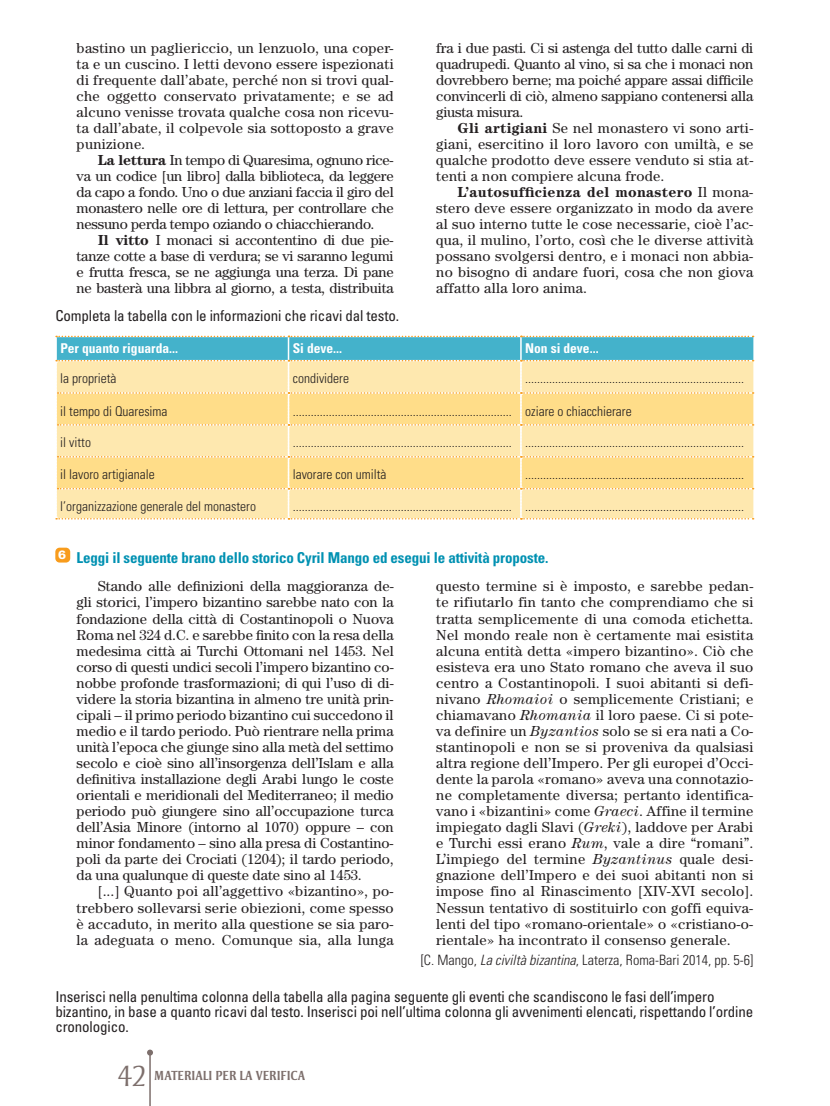
<style>
.page{position:relative;width:830px;height:1106px;background:#fff}
.page>*{position:absolute;margin:0;border:0;box-sizing:border-box;transform-origin:0 0}
.t1{font:300 30px "Strayhorn MT Std";color:#7d6f6c}
.t2{font:condensed 15px/15px "Univers LT Std";letter-spacing:-.01em;color:#231f20}
.t3{font:700 condensed 15px "Univers LT Std";letter-spacing:-.01em;color:#0091b2}
.t4{font:14.55px/16px "Century Std";letter-spacing:.02em;color:#231f20;text-align:justify}
.t5{font:300 condensed 14.25px "Univers LT Std";color:#231f20}
.t6{font:300 condensed 13.5px "Univers LT Std";color:#231f20}
.t7{font:700 condensed 13.5px "Univers LT Std";color:#fff}
.t8{font:700 13.5px "Strayhorn MT Std";color:#7d6f6c;scale:.9 1}
.s1{font-weight:700}
.s2{font-style:italic}
</style>
<div class="page">
<hr style="left:149px;top:1052px;width:2px;height:54px;background:#7d6f6c">
<svg style="left:147px;top:1049px;width:6px;height:6px"></svg>
<svg style="left:55px;top:336px;width:698px;height:183px;background:#e7dda6"></svg>
<div style="left:55px;top:547px;width:15px;height:15px;background:#f89c1c;border-radius:4px"></div>
<p class="t4" style="left:77px;top:39px;width:318px">bastino un pagliericcio, un lenzuolo, una coper&shy;ta e un cuscino. I letti devono essere ispezionati di frequente dall’abate, perché non si trovi qual&shy;che oggetto conservato privatamente; e se ad alcuno venisse trovata qualche cosa non ricevu&shy;ta dall’abate, il colpevole sia sottoposto a grave punizione.</p>
<p class="t4" style="left:77px;top:152px;width:318px;text-indent:21px"><span class="s1">La lettura</span> In tempo di Quaresima, ognuno rice&shy;va un codice [un libro] dalla biblioteca, da leggere da capo a fondo. Uno o due anziani faccia il giro del monastero nelle ore di lettura, per controllare che nessuno perda tempo oziando o chiacchierando.</p>
<p class="t4" style="left:77px;top:232px;width:318px;text-indent:21px"><span class="s1">Il vitto</span> I monaci si accontentino di due pie&shy;tanze cotte a base di verdura; se vi saranno legumi e frutta fresca, se ne aggiunga una terza. Di pane ne basterà una libbra al giorno, a testa, distribuita</p>
<p class="t4" style="left:436px;top:39px;width:318px">fra i due pasti. Ci si astenga del tutto dalle carni di quadrupedi. Quanto al vino, si sa che i monaci non dovrebbero berne; ma poiché appare assai difficile convincerli di ciò, almeno sappiano contenersi alla giusta misura.</p>
<p class="t4" style="left:436px;top:120px;width:318px;text-indent:21px"><span class="s1">Gli artigiani</span> Se nel monastero vi sono arti&shy;giani, esercitino il loro lavoro con umiltà, e se qualche prodotto deve essere venduto si stia at&shy;tenti a non compiere alcuna frode.</p>
<p class="t4" style="left:436px;top:184px;width:318px;text-indent:21px"><span class="s1">L’autosufficienza del monastero</span> Il mona&shy;stero deve essere organizzato in modo da avere al suo interno tutte le cose necessarie, cioè l’ac&shy;qua, il mulino, l’orto, così che le diverse attività possano svolgersi dentro, e i monaci non abbia&shy;no bisogno di andare fuori, cosa che non giova affatto alla loro anima.</p>
<p class="t2" style="left:55px;top:308px;width:345px">Completa la tabella con le informazioni che ricavi dal testo.</p>
<p class="t7" style="left:60px;top:340px;width:119px">Per quanto riguarda...</p>
<p class="t7" style="left:292px;top:340px;width:51px">Si deve...</p>
<p class="t7" style="left:525px;top:340px;width:75px">Non si deve...</p>
<p class="t6" style="left:60px;top:370px;width:58px">la proprietà</p>
<p class="t6" style="left:292px;top:370px;width:58px">condividere</p>
<p class="t6" style="left:525px;top:370px;width:220px">.........................................................................</p>
<p class="t6" style="left:60px;top:402px;width:109px">il tempo di Quaresima</p>
<p class="t6" style="left:292px;top:402px;width:340px">......................................................................... oziare o chiacchierare</p>
<p class="t6" style="left:60px;top:434px;width:32px">il vitto</p>
<p class="t6" style="left:292px;top:434px;width:452px">......................................................................... .........................................................................</p>
<p class="t6" style="left:60px;top:466px;width:96px">il lavoro artigianale</p>
<p class="t6" style="left:292px;top:466px;width:95px">lavorare con umiltà</p>
<p class="t6" style="left:525px;top:466px;width:220px">.........................................................................</p>
<p class="t6" style="left:60px;top:498px;width:197px">l’organizzazione generale del monastero</p>
<p class="t6" style="left:292px;top:498px;width:452px">......................................................................... .........................................................................</p>
<p class="t3" style="left:58px;top:548px;width:491px"><sup>6</sup> Leggi il seguente brano dello storico Cyril Mango ed esegui le attività proposte.</p>
<p class="t4" style="left:77px;top:578px;width:318px;text-indent:21px">Stando alle definizioni della maggioranza de&shy;gli storici, l’impero bizantino sarebbe nato con la fondazione della città di Costantinopoli o Nuova Roma nel 324 d.C. e sarebbe finito con la resa della medesima città ai Turchi Ottomani nel 1453. Nel corso di questi undici secoli l’impero bizantino co&shy;nobbe profonde trasformazioni; di qui l’uso di di&shy;videre la storia bizantina in almeno tre unità prin&shy;cipali – il primo periodo bizantino cui succedono il medio e il tardo periodo. Può rientrare nella prima unità l’epoca che giunge sino alla metà del settimo secolo e cioè sino all’insorgenza dell’Islam e alla definitiva installazione degli Arabi lungo le coste orientali e meridionali del Mediterraneo; il medio periodo può giungere sino all’occupazione turca dell’Asia Minore (intorno al 1070) oppure – con minor fondamento – sino alla presa di Costantino&shy;poli da parte dei Crociati (1204); il tardo periodo, da una qualunque di queste date sino al 1453.</p>
<p class="t4" style="left:77px;top:883px;width:318px;text-indent:21px">[...] Quanto poi all’aggettivo «bizantino», po&shy;trebbero sollevarsi serie obiezioni, come spesso è accaduto, in merito alla questione se sia paro&shy;la adeguata o meno. Comunque sia, alla lunga</p>
<p class="t4" style="left:436px;top:578px;width:318px">questo termine si è imposto, e sarebbe pedan&shy;te rifiutarlo fin tanto che comprendiamo che si tratta semplicemente di una comoda etichetta.<br>Nel mondo reale non è certamente mai esistita alcuna entità detta «impero bizantino». Ciò che esisteva era uno Stato romano che aveva il suo centro a Costantinopoli. I suoi abitanti si defi&shy;nivano <span class="s2">Rhomaioi</span> o semplicemente Cristiani; e chiamavano <span class="s2">Rhomania</span> il loro paese. Ci si pote&shy;va definire un <span class="s2">Byzantios</span> solo se si era nati a Co&shy;stantinopoli e non se si proveniva da qualsiasi altra regione dell’Impero. Per gli europei d’Occi&shy;dente la parola «romano» aveva una connotazio&shy;ne completamente diversa; pertanto identifica&shy;vano i «bizantini» come <span class="s2">Graeci</span>. Affine il termine impiegato dagli Slavi (<span class="s2">Greki</span>), laddove per Arabi e Turchi essi erano <span class="s2">Rum</span>, vale a dire “romani”.<br>L’impiego del termine <span class="s2">Byzantinus</span> quale desi&shy;gnazione dell’Impero e dei suoi abitanti non si impose fino al Rinascimento [XIV-XVI secolo].<br>Nessun tentativo di sostituirlo con goffi equiva&shy;lenti del tipo «romano-orientale» o «cristiano-o&shy;rientale» ha incontrato il consenso generale.</p>
<p class="t5" style="left:420px;top:951px;width:334px">[C. Mango, <span class="s2">La civiltà bizantina</span>, Laterza, Roma-Bari 2014, pp. 5-6]</p>
<p class="t2" style="left:55px;top:988px;width:699px">Inserisci nella penultima colonna della tabella alla pagina seguente gli eventi che scandiscono le fasi dell’impero bizantino, in base a quanto ricavi dal testo. Inserisci poi nell’ultima colonna gli avvenimenti elencati, rispettando l’ordine cronologico.</p>
<h1 class="t1" style="left:118px;top:1059px;width:29px">42</h1>
<p class="t8" style="left:154px;top:1067px;width:169px">MATERIALI PER LA VERIFICA</p>
</div>
